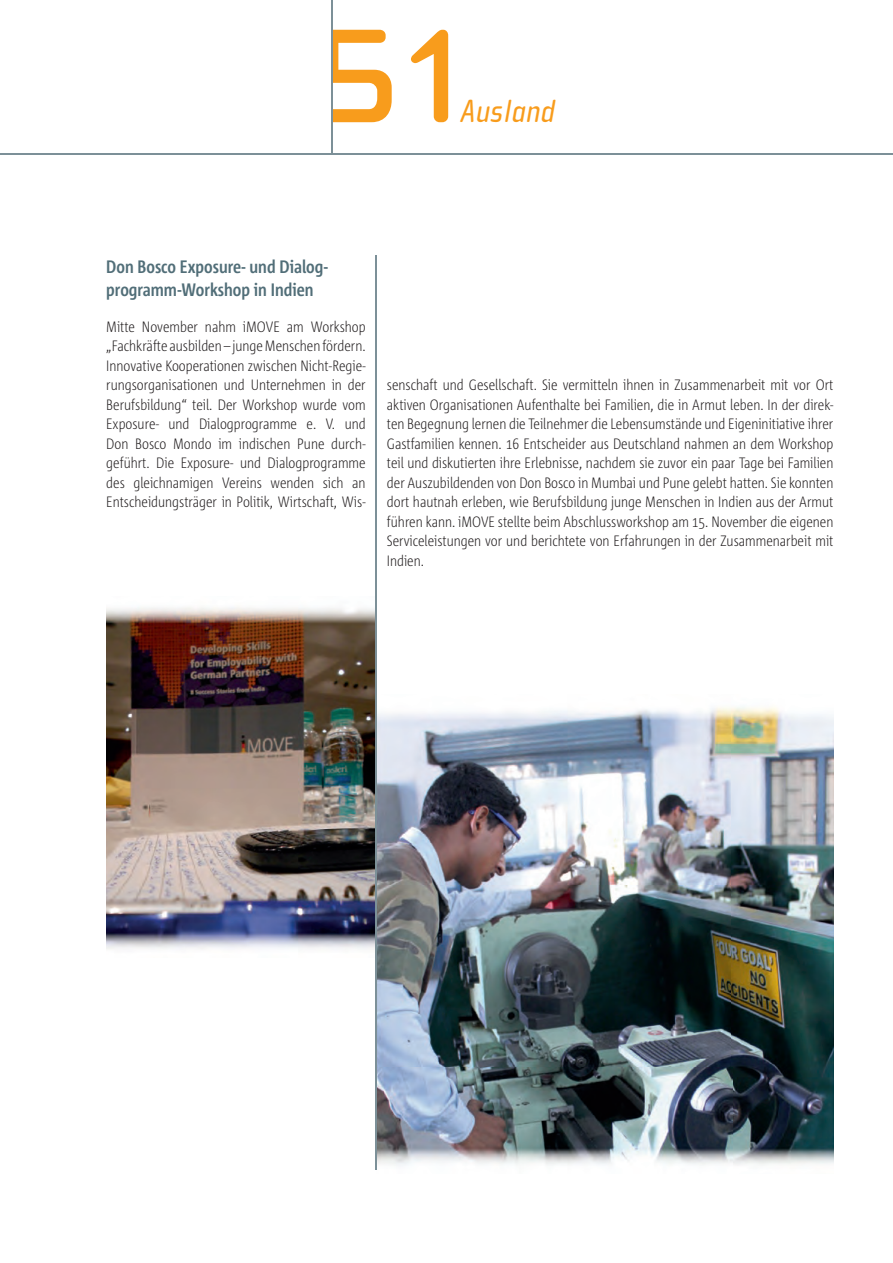
<style>
.page{position:relative;width:893px;height:1263px;background:#fff}
.page>*{position:absolute;margin:0;border:0;box-sizing:border-box;transform-origin:0 0}
.t1{font:195px "Cholla Unicase OT";color:#f89c1c}
.t2{font:italic 33px "Cholla Sans OT";color:#f89c1c}
.t3{font:700 18px/22.5px "Corpid C1 Cd";color:#516e78}
.t4{font:300 15px/19.5px "Corpid C1 Cd";color:#231f20;text-align:justify}
</style>
<div class="page">
<hr style="left:0;top:153px;width:893px;height:2px;background:#7c9098">
<hr style="left:332px;top:0;width:1px;height:154px;background:#7c9098">
<img style="left:106px;top:607px;width:269px;height:342px">
<img style="left:376px;top:694px;width:457px;height:476px">
<hr style="left:375px;top:255px;width:1px;height:915px;background:#7c9098">
<h1 class="t1" style="left:307px;top:-47px;width:178px">51</h1>
<h2 class="t2" style="left:460px;top:94px;width:96px">Ausland</h2>
<h3 class="t3" style="left:106px;top:255px;width:223px">Don Bosco Exposure- und Dialog&shy;programm-Workshop in Indien</h3>
<p class="t4" style="left:106px;top:316px;width:261px">Mitte November nahm iMOVE am Workshop „Fachkräfte ausbilden – junge Menschen fördern.<br>Innovative Kooperationen zwischen Nicht-Regie&shy;rungsorganisationen und Unternehmen in der Berufsbildung“ teil. Der Workshop wurde vom Exposure- und Dialogprogramme e. V. und Don Bosco Mondo im indischen Pune durch&shy;geführt. Die Exposure- und Dialogprogramme des gleichnamigen Vereins wenden sich an Entscheidungsträger in Politik, Wirtschaft, Wis-</p>
<p class="t4" style="left:387px;top:375px;width:448px">senschaft und Gesellschaft. Sie vermitteln ihnen in Zusammenarbeit mit vor Ort aktiven Organisationen Aufenthalte bei Familien, die in Armut leben. In der direk&shy;ten Begegnung lernen die Teilnehmer die Lebensumstände und Eigeninitiative ihrer Gastfamilien kennen. 16 Entscheider aus Deutschland nahmen an dem Workshop teil und diskutierten ihre Erlebnisse, nachdem sie zuvor ein paar Tage bei Familien der Auszubildenden von Don Bosco in Mumbai und Pune gelebt hatten. Sie konnten dort hautnah erleben, wie Berufsbildung junge Menschen in Indien aus der Armut führen kann. iMOVE stellte beim Abschlussworkshop am 15. November die eigenen Serviceleistungen vor und berichtete von Erfahrungen in der Zusammenarbeit mit Indien.</p>
</div>
